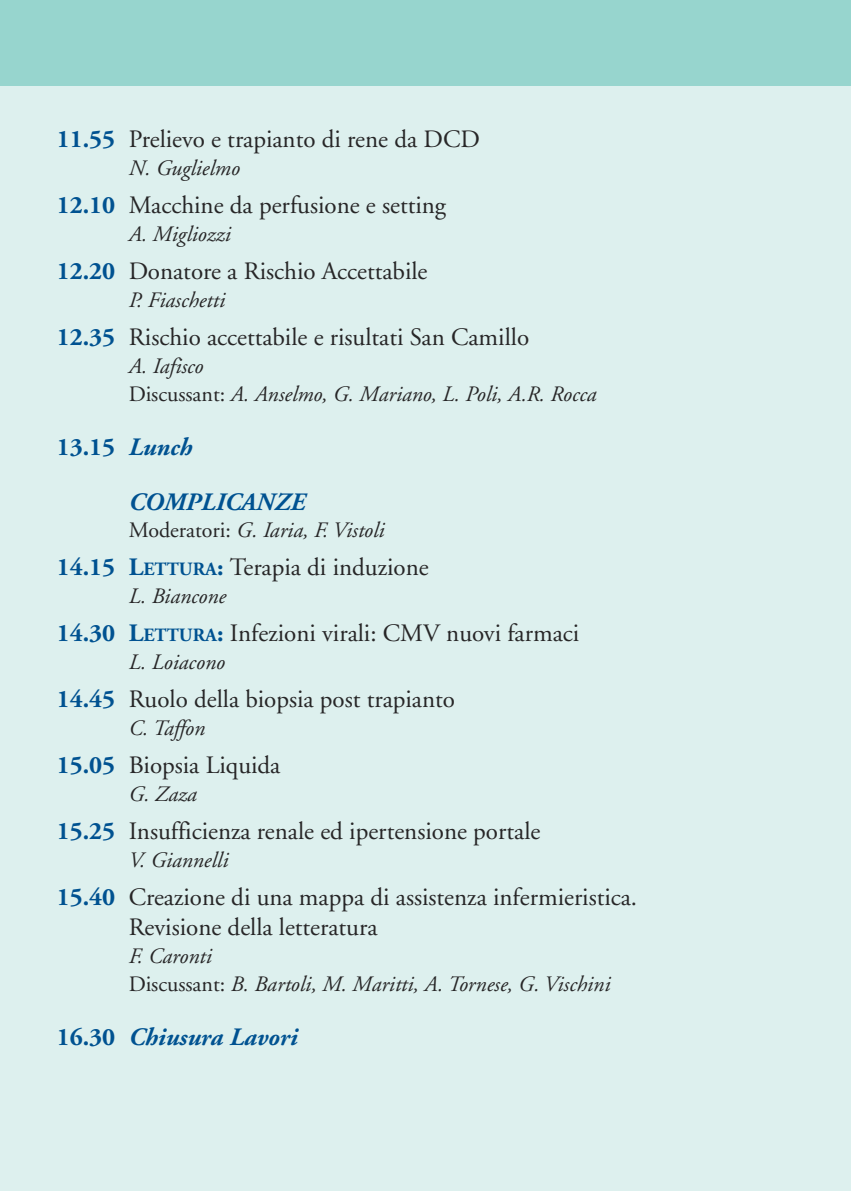
<style>
.page{position:relative;width:851px;height:1191px;background:#fff}
.page>*{position:absolute;margin:0;border:0;box-sizing:border-box;transform-origin:0 0}
.t1{font:25px/30px "Adobe Garamond";color:#272627}
.t2{font:italic 700 25px/54px "Adobe Garamond";color:#005291}
.t3{font:italic 22px/28.6px "Adobe Garamond";color:#272627}
.s1{font-weight:700;color:#005291}
.s2{font-style:normal}
.s3{font-weight:700;font-size:18.8px;color:#005291}
</style>
<div class="page">
<div style="left:0;top:0;width:850px;height:1191px;background:#ddf0ee"></div>
<div style="left:0;top:0;width:850px;height:85px;background:#97d5ce"></div>
<p class="t1" style="left:57px;top:127px;width:424px"><span class="s1">11.55</span> Prelievo e trapianto di rene da DCD</p>
<p class="t3" style="left:129px;top:156px;width:113px">N. Guglielmo</p>
<p class="t1" style="left:57px;top:192px;width:391px"><span class="s1">12.10</span> Macchine da perfusione e setting</p>
<p class="t3" style="left:129px;top:222px;width:103px">A. Migliozzi</p>
<p class="t1" style="left:57px;top:258px;width:372px"><span class="s1">12.20</span> Donatore a Rischio Accettabile</p>
<p class="t3" style="left:129px;top:288px;width:98px">P. Fiaschetti</p>
<p class="t1" style="left:57px;top:324px;width:474px"><span class="s1">12.35</span> Rischio accettabile e risultati San Camillo</p>
<p class="t3" style="left:129px;top:354px;width:469px">A. Iafisco<br><span class="s2">Discussant:</span> A. Anselmo, G. Mariano, L. Poli, A.R. Rocca</p>
<p class="t2" style="left:129px;top:423px;width:178px;text-indent:-72px"><span class="s2">13.15</span> Lunch<br>COMPLICANZE</p>
<p class="t3" style="left:129px;top:518px;width:257px"><span class="s2">Moderatori:</span> G. Iaria, F. Vistoli</p>
<p class="t1" style="left:57px;top:554px;width:373px"><span class="s1">14.15 L</span><span class="s3">ETTURA</span><span class="s1">:</span> Terapia di induzione</p>
<p class="t3" style="left:129px;top:584px;width:99px">L. Biancone</p>
<p class="t1" style="left:57px;top:620px;width:524px"><span class="s1">14.30 L</span><span class="s3">ETTURA</span><span class="s1">:</span> Infezioni virali: CMV nuovi farmaci</p>
<p class="t3" style="left:129px;top:650px;width:98px">L. Loiacono</p>
<p class="t1" style="left:57px;top:686px;width:400px"><span class="s1">14.45</span> Ruolo della biopsia post trapianto</p>
<p class="t3" style="left:129px;top:715px;width:78px">C. Taffon</p>
<p class="t1" style="left:57px;top:752px;width:225px"><span class="s1">15.05</span> Biopsia Liquida</p>
<p class="t3" style="left:129px;top:781px;width:70px">G. Zaza</p>
<p class="t1" style="left:57px;top:818px;width:485px"><span class="s1">15.25</span> Insufficienza renale ed ipertensione portale</p>
<p class="t3" style="left:129px;top:847px;width:101px">V. Giannelli</p>
<p class="t1" style="left:129px;top:884px;width:510px;text-indent:-72px"><span class="s1">15.40</span> Creazione di una mappa di assistenza infermieristica.<br>Revisione della letteratura</p>
<p class="t3" style="left:129px;top:943px;width:483px">F. Caronti<br><span class="s2">Discussant:</span> B. Bartoli, M. Maritti, A. Tornese, G. Vischini</p>
<p class="t2" style="left:57px;top:1012px;width:242px"><span class="s2">16.30</span> Chiusura Lavori</p>
</div>
